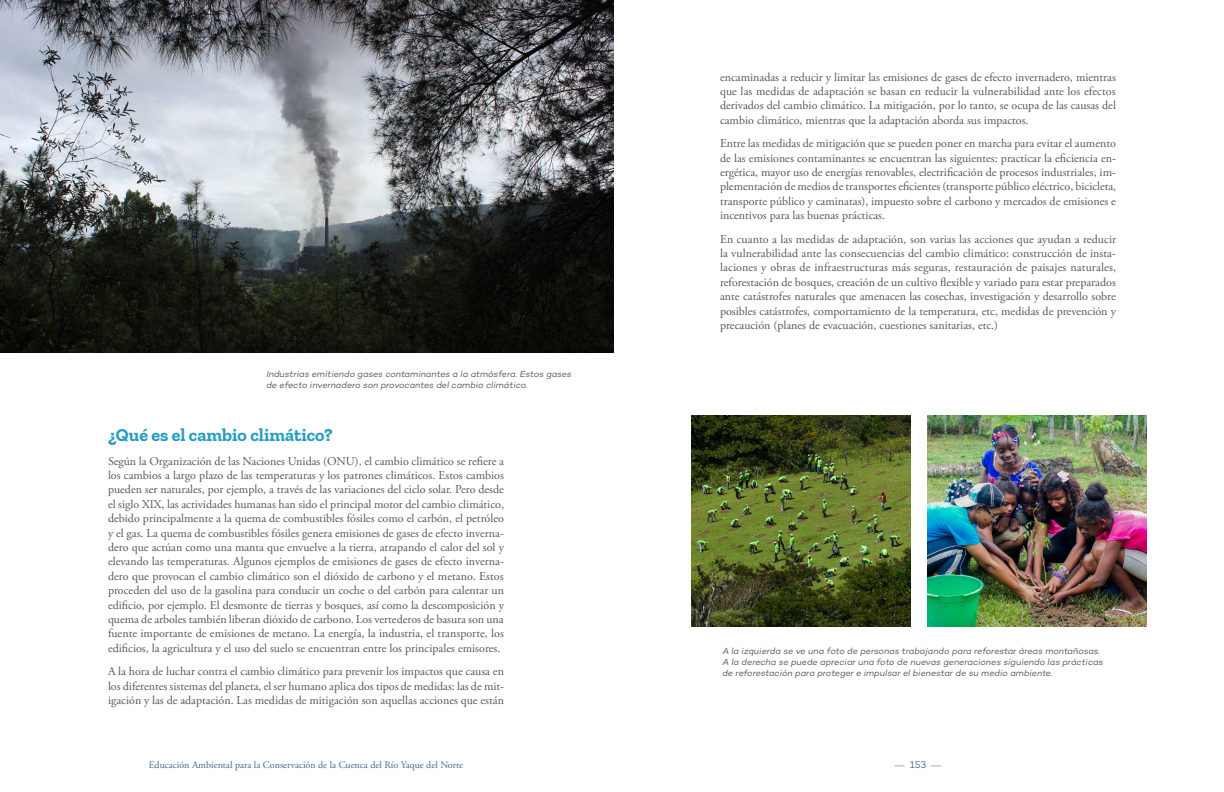
<style>
.page{position:relative;width:1224px;height:792px;background:#fff}
.page>*{position:absolute;margin:0;border:0;box-sizing:border-box;transform-origin:0 0}
.H1_Header{font:700 18px "Zilla Slab";color:#279dc0}
.Body{font:12px/14.4px "Adobe Garamond Pro";color:#57585a;text-align:justify}
.t1{font:10px "Adobe Garamond Pro";color:#48668b}
.t2{font:10px "Campton";color:#48668b}
.Caption_Body{font:italic 9px/11px "Campton";letter-spacing:-.005em;color:#57585a}
.s1{font-family:"Adobe Garamond Pro"}
</style>
<div class="page">
<img style="left:0;top:0;width:613px;height:352px">
<img style="left:691px;top:415px;width:219px;height:211px">
<img style="left:928px;top:415px;width:219px;height:211px">
<p class="Caption_Body" style="left:266px;top:369px;width:307px">Industrias emitiendo gases contaminantes a la atmósfera. Estos gases de efecto invernadero son provocantes del cambio climático.</p>
<p class="H1_Header" style="left:108px;top:425px;width:226px">¿Qué es el cambio climático?</p>
<p class="Body" style="left:108px;top:454px;width:398px">Según la Organización de las Naciones Unidas (ONU), el cambio climático se refiere a los cambios a largo plazo de las temperaturas y los patrones climáticos. Estos cambios pueden ser naturales, por ejemplo, a través de las variaciones del ciclo solar. Pero desde el siglo XIX, las actividades humanas han sido el principal motor del cambio climático, debido principalmente a la quema de combustibles fósiles como el carbón, el petróleo y el gas. La quema de combustibles fósiles genera emisiones de gases de efecto inverna&shy;dero que actúan como una manta que envuelve a la tierra, atrapando el calor del sol y elevando las temperaturas. Algunos ejemplos de emisiones de gases de efecto inverna&shy;dero que provocan el cambio climático son el dióxido de carbono y el metano. Estos proceden del uso de la gasolina para conducir un coche o del carbón para calentar un edificio, por ejemplo. El desmonte de tierras y bosques, así como la descomposición y quema de arboles también liberan dióxido de carbono. Los vertederos de basura son una fuente importante de emisiones de metano. La energía, la industria, el transporte, los edificios, la agricultura y el uso del suelo se encuentran entre los principales emisores.</p>
<p class="Body" style="left:108px;top:665px;width:398px">A la hora de luchar contra el cambio climático para prevenir los impactos que causa en los diferentes sistemas del planeta, el ser humano aplica dos tipos de medidas: las de mit&shy;igación y las de adaptación. Las medidas de mitigación son aquellas acciones que están</p>
<p class="Body" style="left:720px;top:70px;width:398px">encaminadas a reducir y limitar las emisiones de gases de efecto invernadero, mientras que las medidas de adaptación se basan en reducir la vulnerabilidad ante los efectos derivados del cambio climático. La mitigación, por lo tanto, se ocupa de las causas del cambio climático, mientras que la adaptación aborda sus impactos.</p>
<p class="Body" style="left:720px;top:137px;width:398px">Entre las medidas de mitigación que se pueden poner en marcha para evitar el aumento de las emisiones contaminantes se encuentran las siguientes: practicar la eficiencia en&shy;ergética, mayor uso de energías renovables, electrificación de procesos industriales, im&shy;plementación de medios de transportes eficientes (transporte público eléctrico, bicicleta, transporte público y caminatas), impuesto sobre el carbono y mercados de emisiones e incentivos para las buenas prácticas.</p>
<p class="Body" style="left:720px;top:232px;width:398px">En cuanto a las medidas de adaptación, son varias las acciones que ayudan a reducir la vulnerabilidad ante las consecuencias del cambio climático: construcción de insta&shy;laciones y obras de infraestructuras más seguras, restauración de paisajes naturales, reforestación de bosques, creación de un cultivo flexible y variado para estar preparados ante catástrofes naturales que amenacen las cosechas, investigación y desarrollo sobre posibles catástrofes, comportamiento de la temperatura, etc, medidas de prevención y precaución (planes de evacuación, cuestiones sanitarias, etc.)</p>
<p class="Caption_Body" style="left:722px;top:646px;width:382px">A la izquierda se ve una foto de personas trabajando para reforestar áreas montañosas.<br>A la derecha se puede apreciar una foto de nuevas generaciones siguiendo las prácticas de reforestación para proteger e impulsar el bienestar de su medio ambiente.</p>
<p class="t1" style="left:149px;top:759px;width:316px">Educación Ambiental para la Conservación de la Cuenca del Río Yaque del Norte</p>
<p class="t2" style="left:895px;top:759px;width:48px"><span class="s1">—</span> 153 <span class="s1">—</span></p>
</div>
